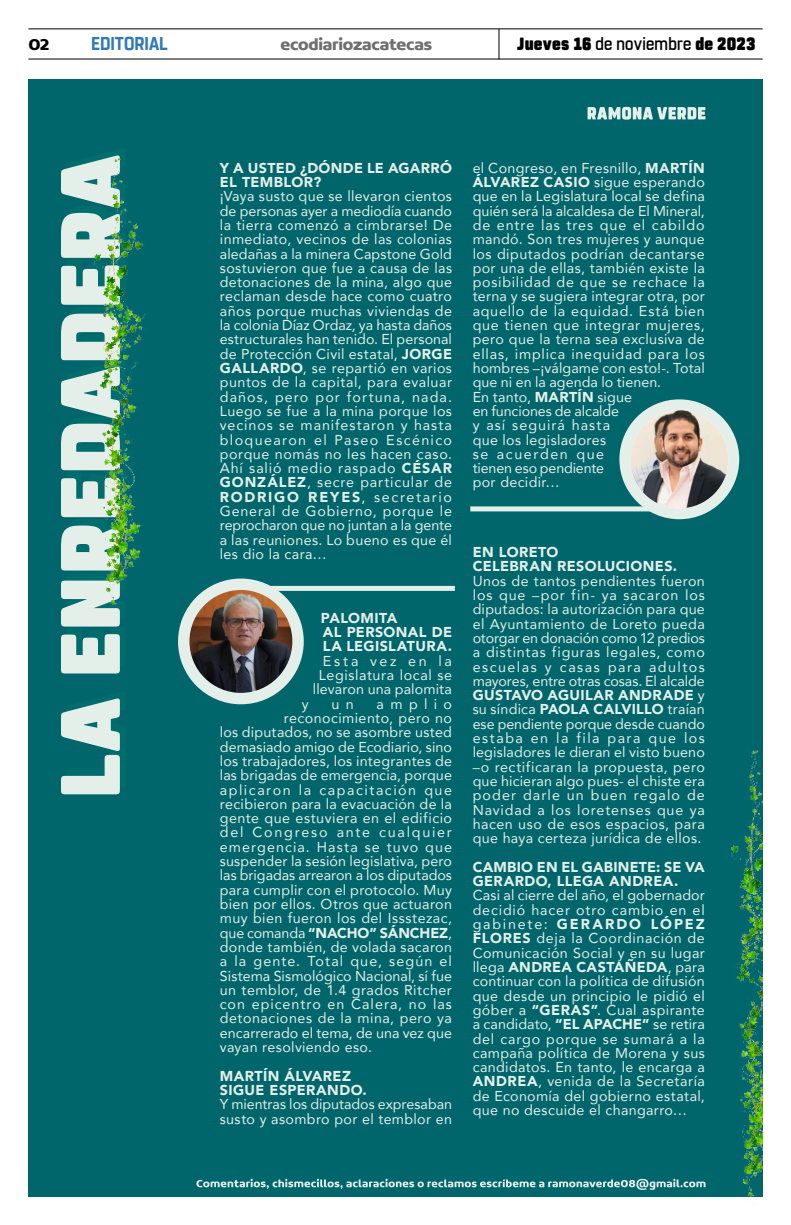
<style>
.page{position:relative;width:791px;height:1225px;background:#fff}
.page>*{position:absolute;margin:0;border:0;box-sizing:border-box;transform-origin:0 0}
.t1{font:700 18.6px "Rohn Rounded";color:#327ab3;scale:.91 1}
.t2{font:900 17.6px "Rohn Rounded";letter-spacing:.015em;color:#000;scale:.91 1}
.t3{font:700 16.9px "Concord";letter-spacing:-.01em;color:#706f6f}
.t4{font:700 16.9px "Concord";color:#000}
.t5{font:14.3px/14.3px "Avenir";letter-spacing:.025em;color:#e4efe9;text-align:justify}
.t6{font:900 14.3px/14.3px "Avenir";letter-spacing:.025em;color:#e4efe9}
.t7{font:14.3px/14.3px "Avenir";letter-spacing:.005em;color:#e4efe9}
.t8{font:14.3px "Avenir";color:#e4efe9}
.t9{font:14.3px "Avenir";letter-spacing:.105em;color:#e4efe9}
.t10{font:14.3px "Avenir";letter-spacing:.07em;color:#e4efe9}
.t11{font:14.3px "Avenir";letter-spacing:.075em;color:#e4efe9}
.t12{font:900 14.3px "Avenir";letter-spacing:-.005em;color:#e4efe9}
.t13{font:14.3px "Avenir";letter-spacing:.08em;color:#e4efe9}
.t14{font:14.3px "Avenir";letter-spacing:.12em;color:#e4efe9}
.s1{font-weight:500}
.s2{font-weight:900}
.s3{font-weight:400}
</style>
<div class="page">
<div style="left:28px;top:79px;width:735px;height:1117px;background:#00666c"></div>
<hr style="left:28px;top:28px;width:735px;height:1px;background:#000">
<hr style="left:28px;top:59px;width:735px;height:1px;background:#000">
<hr style="left:498px;top:29px;width:1px;height:31px;background:#000">
<svg style="left:196px;top:1178px;width:509px;height:11px"></svg>
<svg style="left:61px;top:164px;width:59px;height:630px"></svg>
<div style="left:221px;top:586px;width:234px;height:5px;background:#e4efe9"></div>
<div style="left:470px;top:506px;width:234px;height:5px;background:#e4efe9"></div>
<svg style="left:587px;top:107px;width:118px;height:13px"></svg>
<img style="left:84px;top:155px;width:62px;height:471px">
<img style="left:721px;top:750px;width:41px;height:447px">
<div style="left:178px;top:578px;width:126px;height:126px;background:#e4efe9;border-radius:50%"></div>
<img style="left:189px;top:590px;width:103px;height:103px;border-radius:51px">
<div style="left:619px;top:399px;width:120px;height:120px;background:#e4efe9;border-radius:50%"></div>
<img style="left:630px;top:410px;width:98px;height:98px;border-radius:49px">
<p class="t4" style="left:28px;top:34px;width:23px">02</p>
<h1 class="t1" style="left:91px;top:32px;width:86px">EDITORIAL</h1>
<p class="t3" style="left:280px;top:34px;width:153px">ecodiariozacatecas</p>
<p class="t2" style="left:517px;top:33px;width:263px">Jueves 16 <span class="s1">de noviembre</span> de 2023</p>
<p class="t6" style="left:220px;top:160px;width:234px">Y A USTED ¿DÓNDE LE AGARRÓ<br>EL TEMBLOR?</p>
<p class="t5" style="left:220px;top:189px;width:234px">¡Vaya susto que se llevaron cientos de personas ayer a mediodía cuando la tierra comenzó a cimbrarse! De inmediato, vecinos de las colonias aledañas a la minera Capstone Gold sostuvieron que fue a causa de las detonaciones de la mina, algo que reclaman desde hace como cuatro años porque muchas viviendas de la colonia Díaz Ordaz, ya hasta daños estructurales han tenido. El personal de Protección Civil estatal, <span class="s2">JORGE GALLARDO</span>, se repartió en varios puntos de la capital, para evaluar daños, pero por fortuna, nada.<br>Luego se fue a la mina porque los vecinos se manifestaron y hasta bloquearon el Paseo Escénico porque nomás no les hacen caso.<br>Ahí salió medio raspado <span class="s2">CÉSAR GONZÁLEZ</span>, secre particular de <span class="s2">RODRIGO REYES</span>, secretario General de Gobierno, porque le reprocharon que no juntan a la gente a las reuniones. Lo bueno es que él les dio la cara…</p>
<p class="t6" style="left:321px;top:610px;width:133px">PALOMITA<br>AL PERSONAL DE<br>LA LEGISLATURA.</p>
<p class="t5" style="left:313px;top:653px;width:141px;text-align:right">Esta vez en la<br>Legislatura local se llevaron una palomita</p>
<p class="t5" style="left:302px;top:696px;width:8px">y</p>
<p class="t5" style="left:332px;top:696px;width:24px">u n</p>
<p class="t5" style="left:377px;top:696px;width:77px">amplio</p>
<p class="t5" style="left:284px;top:710px;width:170px">reconocimiento, pero no</p>
<p class="t5" style="left:220px;top:725px;width:234px">los diputados, no se asombre usted</p>
<p class="t7" style="left:220px;top:739px;width:234px">demasiado amigo de Ecodiario, sino</p>
<p class="t5" style="left:220px;top:753px;width:234px">los trabajadores, los integrantes de</p>
<p class="t5" style="left:220px;top:767px;width:234px">las brigadas de emergencia, porque</p>
<p class="t9" style="left:220px;top:778px;width:234px">aplicaron la capacitación que</p>
<p class="t5" style="left:220px;top:796px;width:234px">recibieron para la evacuación de la</p>
<p class="t5" style="left:220px;top:810px;width:234px">gente que estuviera en el edificio</p>
<p class="t14" style="left:220px;top:821px;width:234px">del Congreso ante cualquier</p>
<p class="t11" style="left:220px;top:835px;width:234px">emergencia. Hasta se tuvo que</p>
<p class="t5" style="left:220px;top:853px;width:234px">suspender la sesión legislativa, pero</p>
<p class="t8" style="left:220px;top:864px;width:234px">las brigadas arrearon a los diputados</p>
<p class="t5" style="left:220px;top:882px;width:234px">para cumplir con el protocolo. Muy</p>
<p class="t5" style="left:220px;top:896px;width:234px">bien por ellos. Otros que actuaron</p>
<p class="t5" style="left:220px;top:910px;width:234px">muy bien fueron los del Issstezac,</p>
<p class="t12" style="left:220px;top:920px;width:234px"><span class="s3">que comanda</span> “NACHO” SÁNCHEZ<span class="s3">,</span></p>
<p class="t5" style="left:220px;top:939px;width:234px">donde también, de volada sacaron</p>
<p class="t13" style="left:220px;top:949px;width:234px">a la gente. Total que, según el</p>
<p class="t7" style="left:220px;top:968px;width:234px">Sistema Sismológico Nacional, sí fue</p>
<p class="t5" style="left:220px;top:982px;width:234px">un temblor, de 1.4 grados Ritcher</p>
<p class="t10" style="left:220px;top:992px;width:234px">con epicentro en Calera, no las</p>
<p class="t5" style="left:220px;top:1011px;width:234px">detonaciones de la mina, pero ya</p>
<p class="t8" style="left:220px;top:1021px;width:234px">encarrerado el tema, de una vez que</p>
<p class="t5" style="left:220px;top:1039px;width:154px">vayan resolviendo eso.</p>
<p class="t6" style="left:220px;top:1068px;width:148px">MARTÍN ÁLVAREZ<br>SIGUE ESPERANDO.</p>
<p class="t7" style="left:220px;top:1096px;width:234px">Y mientras los diputados expresaban susto y asombro por el temblor en</p>
<p class="t5" style="left:473px;top:160px;width:234px;text-align:left">el Congreso, en Fresnillo, <span class="s2">MARTÍN<br>ÁLVAREZ CASIO</span> sigue esperando que en la Legislatura local se defina quién será la alcaldesa de El Mineral, de entre las tres que el cabildo mandó. Son tres mujeres y aunque los diputados podrían decantarse por una de ellas, también existe la posibilidad de que se rechace la terna y se sugiera integrar otra, por aquello de la equidad. Está bien que tienen que integrar mujeres, pero que la terna sea exclusiva de ellas, implica inequidad para los hombres –¡válgame con esto!-. Total que ni en la agenda lo tienen.<br>En tanto, <span class="s2">MARTÍN</span> sigue<br>en funciones de alcalde<br>y así seguirá hasta<br>que los legisladores<br>se acuerden que<br>tienen eso pendiente<br>por decidir…</p>
<p class="t6" style="left:473px;top:544px;width:206px">EN LORETO<br>CELEBRAN RESOLUCIONES.</p>
<p class="t5" style="left:473px;top:573px;width:234px">Unos de tantos pendientes fueron los que –por fin- ya sacaron los diputados: la autorización para que el Ayuntamiento de Loreto pueda otorgar en donación como 12 predios a distintas figuras legales, como escuelas y casas para adultos mayores, entre otras cosas. El alcalde <span class="s2">GUSTAVO AGUILAR ANDRADE</span> y su síndica <span class="s2">PAOLA CALVILLO</span> traían ese pendiente porque desde cuando estaba en la fila para que los legisladores le dieran el visto bueno –o rectificaran la propuesta, pero que hicieran algo pues- el chiste era poder darle un buen regalo de Navidad a los loretenses que ya hacen uso de esos espacios, para que haya certeza jurídica de ellos.</p>
<p class="t6" style="left:473px;top:859px;width:234px">CAMBIO EN EL GABINETE: SE VA<br>GERARDO, LLEGA ANDREA.</p>
<p class="t5" style="left:473px;top:888px;width:234px">Casi al cierre del año, el gobernador decidió hacer otro cambio en el gabinete: <span class="s2">GERARDO LÓPEZ FLORES</span> deja la Coordinación de Comunicación Social y en su lugar llega <span class="s2">ANDREA CASTAÑEDA</span>, para continuar con la política de difusión que desde un principio le pidió el góber a <span class="s2">“GERAS”</span>. Cual aspirante a candidato, <span class="s2">“EL APACHE”</span> se retira del cargo porque se sumará a la campaña política de Morena y sus candidatos. En tanto, le encarga a <span class="s2">ANDREA</span>, venida de la Secretaría de Economía del gobierno estatal, que no descuide el changarro…</p>
</div>
